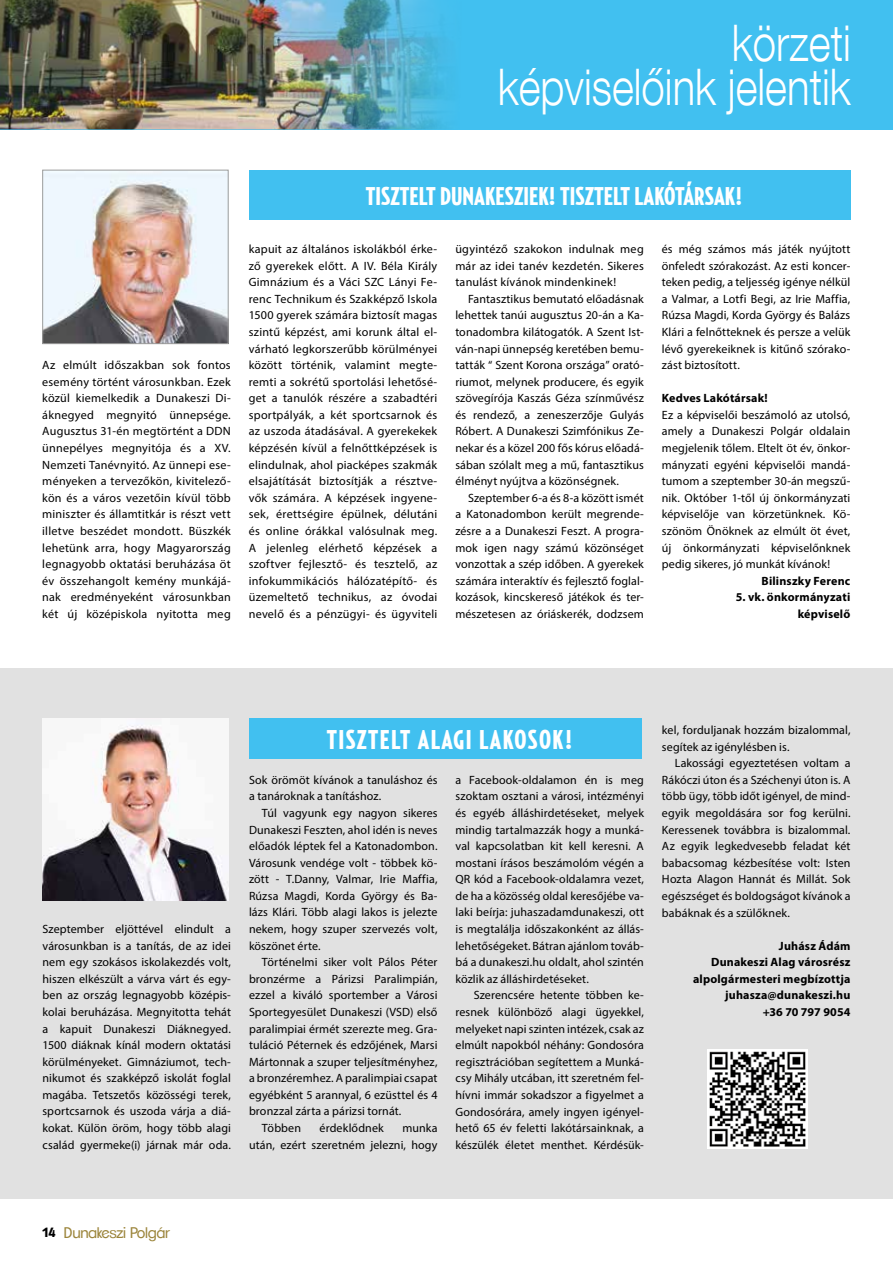
<style>
.page{position:relative;width:893px;height:1263px;background:#fff}
.page>*{position:absolute;margin:0;border:0;box-sizing:border-box;transform-origin:0 0}
.t1{font:300 50.4px/43.5px "Helvetica Neue LT Com";color:#fff;text-align:right;scale:.83 1}
.t2{font:900 extra-condensed 27px "Relay";letter-spacing:.05em;color:#fff}
.t3{font:900 extra-condensed 25.5px "Relay";color:#fff}
.t4{font:15px "Clemente P Dag";letter-spacing:-.02em;color:#9b843a}
.t5{font:12px/16.6px "Myriad Pro";letter-spacing:.01em;color:#000;text-align:justify}
.t6{font:700 12px/16.6px "Myriad Pro";letter-spacing:.015em;color:#000;text-align:right}
.s1{font-family:"Polo Ze 11 K Bold";color:#000}
</style>
<div class="page">
<div style="left:0;top:668px;width:893px;height:530px;background:#e1e1e1"></div>
<div style="left:0;top:0;width:893px;height:129px;background:#41c0f0"></div>
<img style="left:0;top:0;width:447px;height:129px">
<img style="left:708px;top:1049px;width:99px;height:99px">
<div style="left:249px;top:718px;width:392px;height:40px;background:#41c0f0"></div>
<img style="left:43px;top:718px;width:186px;height:182px">
<img style="left:44px;top:172px;width:183px;height:170px">
<div style="left:42px;top:170px;width:187px;height:174px;border:1px solid #9d9d9c"></div>
<div style="left:249px;top:170px;width:602px;height:49px;background:#41c0f0"></div>
<h1 class="t1" style="left:498px;top:21px;width:427px">körzeti<br>képviselőink jelentik</h1>
<p class="t5" style="left:42px;top:357px;width:190px">Az elmúlt időszakban sok fontos esemény történt városunkban. Ezek közül kiemelkedik a Dunakeszi Di&shy;áknegyed megnyitó ünnepsége.<br>Augusztus 31-én megtörtént a DDN ünnepélyes megnyitója és a XV.<br>Nemzeti Tanévnyitó. Az ünnepi ese&shy;ményeken a tervezőkön, kivitelező&shy;kön és a város vezetőin kívül több miniszter és államtitkár is részt vett illetve beszédet mondott. Büszkék lehetünk arra, hogy Magyarország legnagyobb oktatási beruházása öt év összehangolt kemény munkájá&shy;nak eredményeként városunkban két új középiskola nyitotta meg</p>
<h3 class="t3" style="left:366px;top:181px;width:378px">TISZTELT DUNAKESZIEK! TISZTELT LAKÓTÁRSAK!</h3>
<p class="t5" style="left:249px;top:240px;width:190px">kapuit az általános iskolákból érke&shy;ző gyerekek előtt. A IV. Béla Király Gimnázium és a Váci SZC Lányi Fe&shy;renc Technikum és Szakképző Iskola 1500 gyerek számára biztosít magas szintű képzést, ami korunk által el&shy;várható legkorszerűbb körülményei között történik, valamint megte&shy;remti a sokrétű sportolási lehetősé&shy;get a tanulók részére a szabadtéri sportpályák, a két sportcsarnok és az uszoda átadásával. A gyerekekek képzésén kívül a felnőttképzések is elindulnak, ahol piacképes szakmák elsajátítását biztosítják a résztve&shy;vők számára. A képzések ingyene&shy;sek, érettségire épülnek, délutáni és online órákkal valósulnak meg.<br>A jelenleg elérhető képzések a szoftver fejlesztő- és tesztelő, az infokummikációs hálózatépítő- és üzemeltető technikus, az óvodai nevelő és a pénzügyi- és ügyviteli</p>
<p class="t5" style="left:455px;top:240px;width:190px">ügyintéző szakokon indulnak meg már az idei tanév kezdetén. Sikeres tanulást kívánok mindenkinek!</p>
<p class="t5" style="left:455px;top:290px;width:190px;text-indent:13px">Fantasztikus bemutató előadásnak lehettek tanúi augusztus 20-án a Ka&shy;tonadombra kilátogatók. A Szent Ist&shy;ván-napi ünnepség keretében bemu&shy;tatták “ Szent Korona országa” orató&shy;riumot, melynek producere, és egyik szövegírója Kaszás Géza színművész és rendező, a zeneszerzője Gulyás Róbert. A Dunakeszi Szimfónikus Ze&shy;nekar és a közel 200 fős kórus előadá&shy;sában szólalt meg a mű, fantasztikus élményt nyújtva a közönségnek.</p>
<p class="t5" style="left:455px;top:489px;width:190px;text-indent:13px">Szeptember 6-a és 8-a között ismét a Katonadombon került megrende&shy;zésre a a Dunakeszi Feszt. A progra&shy;mok igen nagy számú közönséget vonzottak a szép időben. A gyerekek számára interaktív és fejlesztő foglal&shy;kozások, kincskereső játékok és ter&shy;mészetesen az óriáskerék, dodzsem</p>
<p class="t5" style="left:662px;top:240px;width:190px">és még számos más játék nyújtott önfeledt szórakozást. Az esti koncer&shy;teken pedig, a teljesség igénye nélkül a Valmar, a Lotfi Begi, az Irie Maffia, Rúzsa Magdi, Korda György és Balázs Klári a felnőtteknek és persze a velük lévő gyerekeiknek is kitűnő szórako&shy;zást biztosított.</p>
<p class="t6" style="left:662px;top:390px;width:107px">Kedves Lakótársak!</p>
<p class="t5" style="left:662px;top:406px;width:190px">Ez a képviselői beszámoló az utolsó, amely a Dunakeszi Polgár oldalain megjelenik tőlem. Eltelt öt év, önkor&shy;mányzati egyéni képviselői mandá&shy;tumom a szeptember 30-án megszű&shy;nik. Október 1-től új önkormányzati képviselője van körzetünknek. Kö&shy;szönöm Önöknek az elmúlt öt évet, új önkormányzati képviselőnknek pedig sikeres, jó munkát kívánok!</p>
<p class="t6" style="left:762px;top:572px;width:90px">Bilinszky Ferenc</p>
<p class="t6" style="left:736px;top:589px;width:116px">5. vk. önkormányzati képviselő</p>
<p class="t5" style="left:43px;top:920px;width:190px">Szeptember eljöttével elindult a városunkban is a tanítás, de az idei nem egy szokásos iskolakezdés volt, hiszen elkészült a várva várt és egy&shy;ben az ország legnagyobb középis&shy;kolai beruházása. Megnyitotta tehát a kapuit Dunakeszi Diáknegyed.<br>1500 diáknak kínál modern oktatási körülményeket. Gimnáziumot, tech&shy;nikumot és szakképző iskolát foglal magába. Tetszetős közösségi terek, sportcsarnok és uszoda várja a diá&shy;kokat. Külön öröm, hogy több alagi család gyermeke(i) járnak már oda.</p>
<h2 class="t2" style="left:327px;top:723px;width:247px">TISZTELT ALAGI LAKOSOK!</h2>
<p class="t5" style="left:249px;top:771px;width:190px">Sok örömöt kívánok a tanuláshoz és a tanároknak a tanításhoz.</p>
<p class="t5" style="left:249px;top:804px;width:190px;text-indent:13px">Túl vagyunk egy nagyon sikeres Dunakeszi Feszten, ahol idén is neves előadók léptek fel a Katonadombon.<br>Városunk vendége volt - többek kö&shy;zött - T.Danny, Valmar, Irie Maffia, Rúzsa Magdi, Korda György és Ba&shy;lázs Klári. Több alagi lakos is jelezte nekem, hogy szuper szervezés volt, köszönet érte.</p>
<p class="t5" style="left:262px;top:954px;width:177px">Történelmi siker volt Pálos Péter</p>
<p class="t5" style="left:249px;top:970px;width:190px">bronzérme a Párizsi Paralimpián,</p>
<p class="t5" style="left:249px;top:987px;width:190px">ezzel a kiváló sportember a Városi</p>
<p class="t5" style="left:249px;top:1003px;width:190px">Sportegyesület Dunakeszi (VSD) első</p>
<p class="t5" style="left:249px;top:1020px;width:190px">paralimpiai érmét szerezte meg. Gra-</p>
<p class="t5" style="left:249px;top:1036px;width:190px">tuláció Péternek és edzőjének, Marsi</p>
<p class="t5" style="left:249px;top:1053px;width:190px">Mártonnak a szuper teljesítményhez,</p>
<p class="t5" style="left:249px;top:1070px;width:190px">a bronzéremhez. A paralimpiai csapat</p>
<p class="t5" style="left:249px;top:1086px;width:190px">egyébként 5 arannyal, 6 ezüsttel és 4</p>
<p class="t5" style="left:249px;top:1103px;width:154px">bronzzal zárta a párizsi tornát.</p>
<p class="t5" style="left:262px;top:1119px;width:41px">Többen</p>
<p class="t5" style="left:320px;top:1119px;width:66px">érdeklődnek</p>
<p class="t5" style="left:249px;top:1119px;width:190px;text-align:right">munka<br>után, ezért szeretném jelezni, hogy</p>
<p class="t5" style="left:455px;top:771px;width:190px">a Facebook-oldalamon én is meg szoktam osztani a városi, intézményi és egyéb álláshirdetéseket, melyek mindig tartalmazzák hogy a munká&shy;val kapcsolatban kit kell keresni. A mostani írásos beszámolóm végén a QR kód a Facebook-oldalamra vezet, de ha a közösség oldal keresőjébe va&shy;laki beírja: juhaszadamdunakeszi, ott is megtalálja időszakonként az állás&shy;lehetőségeket. Bátran ajánlom továb&shy;bá a dunakeszi.hu oldalt, ahol szintén közlik az álláshirdetéseket.</p>
<p class="t5" style="left:455px;top:987px;width:190px;text-indent:18px">Szerencsére hetente többen ke&shy;resnek különböző alagi ügyekkel, melyeket napi szinten intézek, csak az elmúlt napokból néhány: Gondosóra regisztrációban segítettem a Munká&shy;csy Mihály utcában, itt szeretném fel&shy;hívni immár sokadszor a figyelmet a Gondosórára, amely ingyen igényel&shy;hető 65 év feletti lakótársainknak, a készülék életet menthet. Kérdésük-</p>
<p class="t5" style="left:662px;top:721px;width:190px">kel, forduljanak hozzám bizalommal, segítek az igénylésben is.</p>
<p class="t5" style="left:662px;top:755px;width:190px;text-indent:13px">Lakossági egyeztetésen voltam a Rákóczi úton és a Széchenyi úton is. A több ügy, több időt igényel, de mind&shy;egyik megoldására sor fog kerülni.<br>Keressenek továbbra is bizalommal.<br>Az egyik legkedvesebb feladat két babacsomag kézbesítése volt: Isten Hozta Alagon Hannát és Millát. Sok egészséget és boldogságot kívánok a babáknak és a szülőknek.</p>
<p class="t6" style="left:693px;top:937px;width:159px">Juhász Ádám<br>Dunakeszi Alag városrész alpolgármesteri megbízottja juhasza@dunakeszi.hu<br>+36 70 797 9054</p>
<p class="t4" style="left:43px;top:1223px;width:129px"><span class="s1">14</span> Dunakeszi Polgár</p>
</div>
